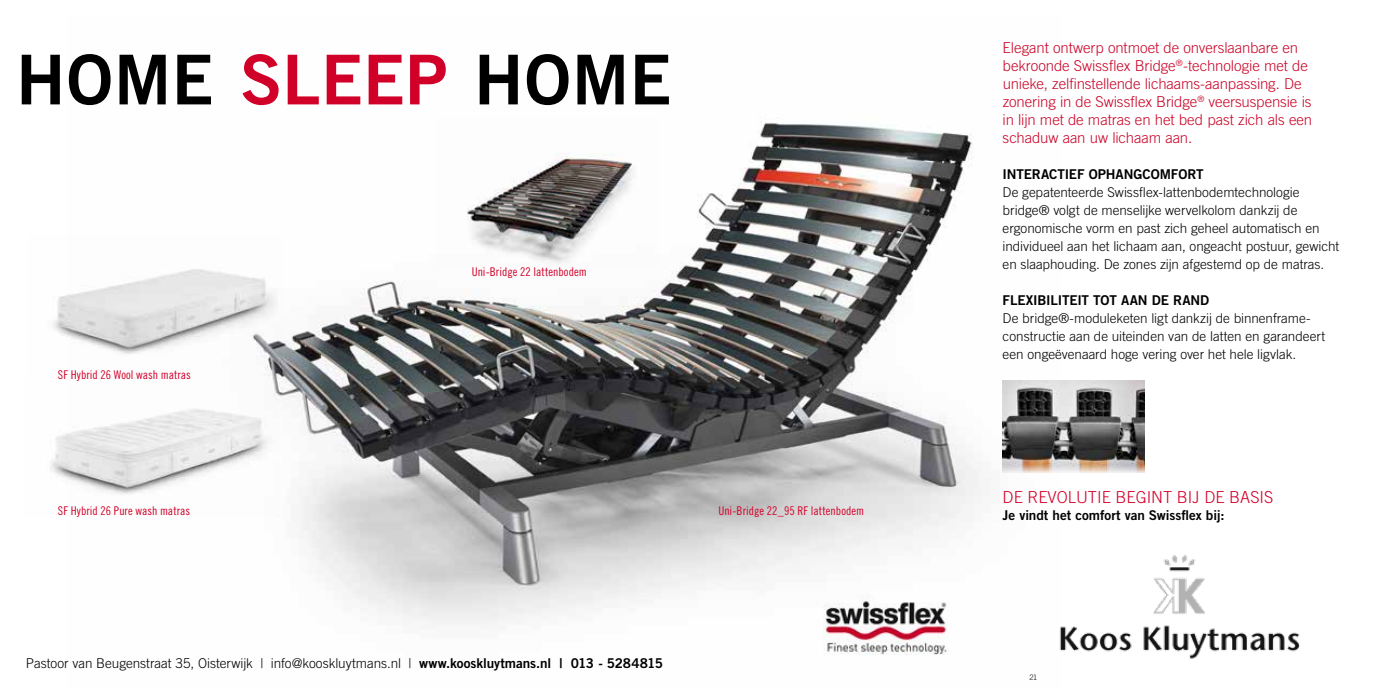
<style>
.page{position:relative;width:1378px;height:689px;background:#fff}
.page>*{position:absolute;margin:0;border:0;box-sizing:border-box;transform-origin:0 0}
.t1{font:68.85px "Trade Gothic LT Std Bd 2";letter-spacing:.005em;color:#000}
.t2{font:300 16.5px "Trade Gothic LT Std";color:#d20129}
.t3{font:300 15px/18px "Trade Gothic LT Std";letter-spacing:-.01em;color:#ca0428}
.t4{font:300 13.5px/18px "Trade Gothic LT Std";letter-spacing:-.005em;color:#000}
.t5{font:13.5px "Trade Gothic LT Std Bd 2";letter-spacing:-.005em;color:#000}
.t6{font:12px "Trade Gothic LT Std Cn 18";letter-spacing:.005em;color:#d10028}
.t7{font:300 7.5px "Trade Gothic LT Std";color:#000}
.s1{color:#d10028}
.s2{font-family:"Trade Gothic LT Std Bd 2";font-weight:400}
</style>
<div class="page">
<img style="left:268px;top:121px;width:792px;height:519px">
<img style="left:435px;top:121px;width:222px;height:145px">
<img style="left:53px;top:235px;width:228px;height:140px">
<img style="left:50px;top:376px;width:229px;height:141px">
<img style="left:1048px;top:552px;width:252px;height:107px">
<img style="left:824px;top:587px;width:124px;height:68px">
<img style="left:1002px;top:381px;width:142px;height:92px">
<h1 class="t1" style="left:16px;top:37px;width:657px">HOME <span class="s1">SLEEP</span> HOME</h1>
<p class="t3" style="left:1002px;top:39px;width:311px">Elegant ontwerp ontmoet de onverslaanbare en bekroonde Swissflex Bridge<sup>®</sup>-technologie met de unieke, zelfinstellende lichaams-aanpassing. De zonering in de Swissflex Bridge<sup>®</sup> veersuspensie is in lijn met de matras en het bed past zich als een schaduw aan uw lichaam aan.</p>
<p class="t5" style="left:1002px;top:166px;width:203px">INTERACTIEF OPHANGCOMFORT</p>
<p class="t4" style="left:1002px;top:183px;width:338px">De gepatenteerde Swissflex-lattenbodemtechnologie bridge® volgt de menselijke wervelkolom dankzij de ergonomische vorm en past zich geheel automatisch en individueel aan het lichaam aan, ongeacht postuur, gewicht en slaaphouding. De zones zijn afgestemd op de matras.</p>
<p class="t5" style="left:1002px;top:292px;width:208px">FLEXIBILITEIT TOT AAN DE RAND</p>
<p class="t4" style="left:1002px;top:309px;width:324px">De bridge®-moduleketen ligt dankzij de binnenframe&shy;constructie aan de uiteinden van de latten en garandeert een ongeëvenaard hoge vering over het hele ligvlak.</p>
<p class="t6" style="left:472px;top:265px;width:117px">Uni-Bridge 22 lattenbodem</p>
<p class="t6" style="left:58px;top:367px;width:134px">SF Hybrid 26 Wool wash matras</p>
<p class="t6" style="left:58px;top:503px;width:134px">SF Hybrid 26 Pure wash matras</p>
<p class="t4" style="left:26px;top:654px;width:639px">Pastoor van Beugenstraat 35, Oisterwijk | info@kooskluytmans.nl | <span class="s2">www.kooskluytmans.nl | 013 - 5284815</span></p>
<p class="t6" style="left:718px;top:503px;width:147px">Uni-Bridge 22_95 RF lattenbodem</p>
<p class="t2" style="left:1002px;top:487px;width:272px">DE REVOLUTIE BEGINT BIJ DE BASIS</p>
<p class="t5" style="left:1002px;top:507px;width:223px">Je vindt het comfort van Swissflex bij:</p>
<p class="t7" style="left:1029px;top:672px;width:9px">21</p>
</div>
